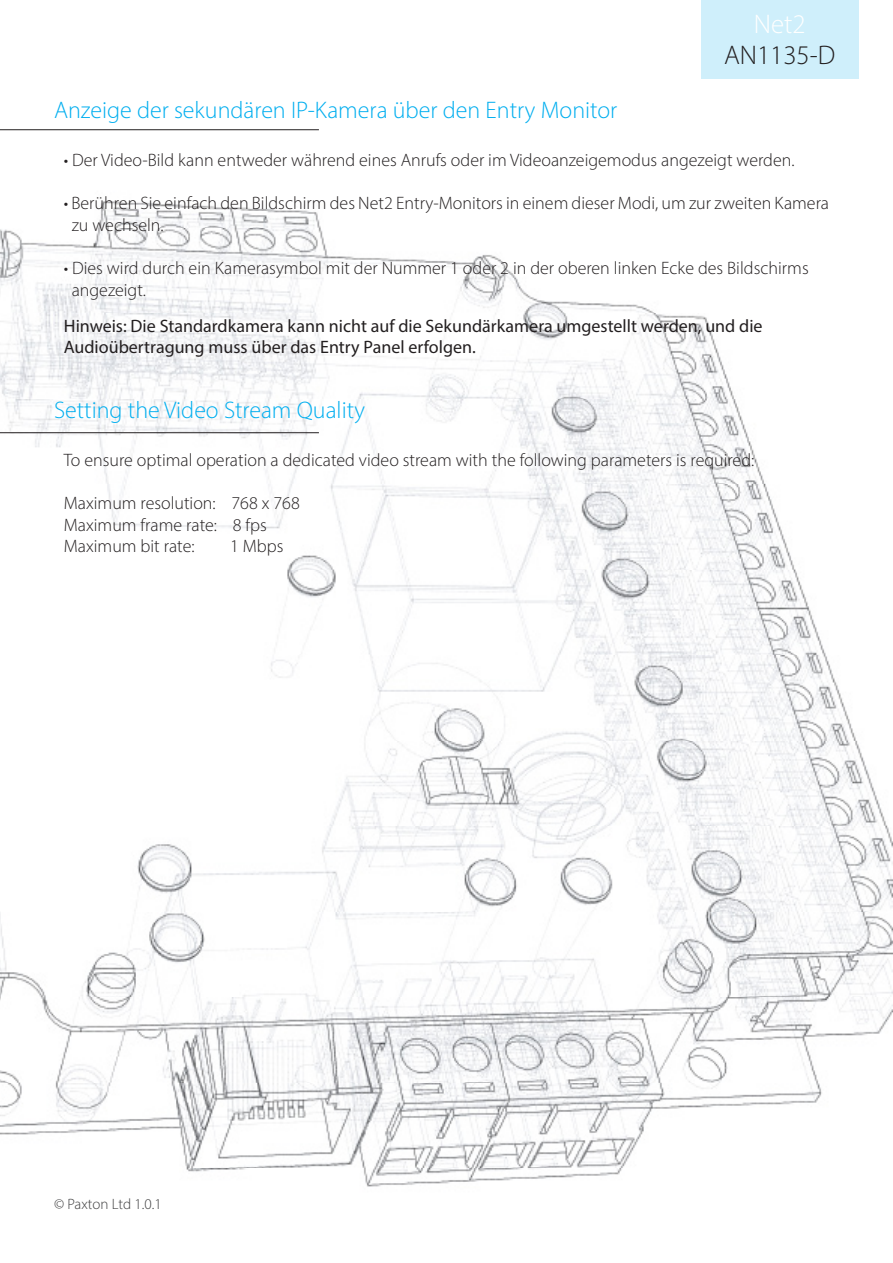
<style>
.page{position:relative;width:893px;height:1263px;background:#fff}
.page>*{position:absolute;margin:0;border:0;box-sizing:border-box;transform-origin:0 0}
.t1{font:300 27px "Myriad Pro";color:#231f20}
.t2{font:300 27px "Myriad Pro";color:#fff}
.Section_title{font:300 24px "Myriad Pro";color:#00aeef}
.Text{font:300 18px "Myriad Pro";color:#231f20}
.t3{font:18px/21.6px "Myriad Pro";color:#231f20}
.t4{font:300 15px "Myriad Pro";letter-spacing:-.005em;color:#3e3e3f}
</style>
<div class="page">
<img style="left:0;top:201px;width:893px;height:986px">
<div style="left:702px;top:0;width:157px;height:79px;background:#cfeffb"></div>
<hr style="left:0;top:129px;width:319px;height:1px;background:#231f20">
<hr style="left:0;top:432px;width:319px;height:1px;background:#231f20">
<h1 class="t2" style="left:754px;top:8px;width:53px">Net2</h1>
<p class="Section_title" style="left:54px;top:95px;width:565px">Anzeige der sekundären IP-Kamera über den Entry Monitor</p>
<h1 class="t1" style="left:724px;top:39px;width:113px">AN1135-D</h1>
<p class="Text" style="left:64px;top:149px;width:732px">• Der Video-Bild kann entweder während eines Anrufs oder im Videoanzeigemodus angezeigt werden.</p>
<p class="Text" style="left:64px;top:192px;width:767px">• Berühren Sie einfach den Bildschirm des Net2 Entry-Monitors in einem dieser Modi, um zur zweiten Kamera</p>
<p class="Text" style="left:72px;top:214px;width:94px">zu wechseln.</p>
<p class="Text" style="left:64px;top:257px;width:746px">• Dies wird durch ein Kamerasymbol mit der Nummer 1 oder 2 in der oberen linken Ecke des Bildschirms</p>
<p class="Text" style="left:72px;top:279px;width:76px">angezeigt.</p>
<p class="t3" style="left:64px;top:315px;width:700px">Hinweis: Die Standardkamera kann nicht auf die Sekundärkamera umgestellt werden, und die<br>Audioübertragung muss über das Entry Panel erfolgen.</p>
<p class="Section_title" style="left:54px;top:395px;width:312px">Setting the Video Stream Quality</p>
<p class="Text" style="left:64px;top:449px;width:692px">To ensure optimal operation a dedicated video stream with the following parameters is required:</p>
<p class="Text" style="left:64px;top:492px;width:238px">Maximum resolution: 768 x 768</p>
<p class="Text" style="left:64px;top:514px;width:205px">Maximum frame rate: 8 fps</p>
<p class="Text" style="left:64px;top:535px;width:132px">Maximum bit rate:</p>
<p class="Text" style="left:230px;top:535px;width:55px">1 Mbps</p>
<p class="t4" style="left:54px;top:1195px;width:109px">© Paxton Ltd 1.0.1</p>
</div>
